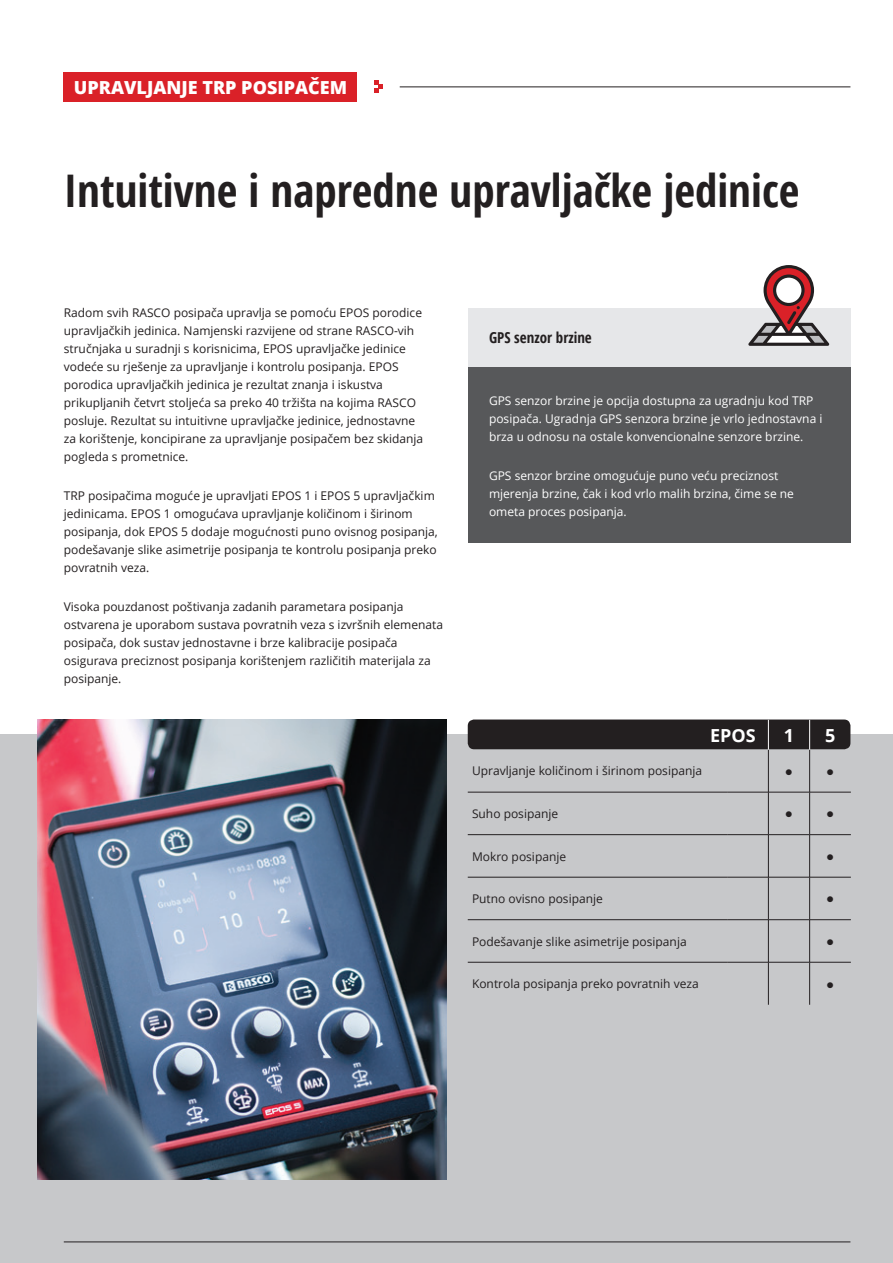
<style>
.page{position:relative;width:893px;height:1263px;background:#fff}
.page>*{position:absolute;margin:0;border:0;box-sizing:border-box;transform-origin:0 0}
.t1{font:700 condensed 45px "Open Sans";color:#231f20}
.t2{font:800 18px "Open Sans";color:#fff}
.t3{font:700 18px "Open Sans";color:#fff}
.t4{font:700 condensed 15px "Open Sans";color:#231f20}
.t5{font:13.5px "Arial";color:#231f20}
._8pt_tekst{font:12px/18px "Open Sans";color:#231f20}
._8pt_tekst-2{font:12px/18px "Open Sans";color:#fff}
</style>
<div class="page">
<div style="left:0;top:735px;width:893px;height:528px;background:#c7c8ca"></div>
<div style="left:468px;top:719px;width:382px;height:30px;background:#231f20;border-radius:6px"></div>
<hr style="left:468px;top:792px;width:259px;height:1px;background:#231f20">
<hr style="left:727px;top:792px;width:41px;height:1px;background:#231f20">
<hr style="left:768px;top:792px;width:42px;height:1px;background:#231f20">
<hr style="left:810px;top:792px;width:41px;height:1px;background:#231f20">
<hr style="left:468px;top:834px;width:259px;height:1px;background:#231f20">
<hr style="left:727px;top:834px;width:41px;height:1px;background:#231f20">
<hr style="left:768px;top:834px;width:42px;height:1px;background:#231f20">
<hr style="left:810px;top:834px;width:41px;height:1px;background:#231f20">
<hr style="left:468px;top:877px;width:259px;height:1px;background:#231f20">
<hr style="left:727px;top:877px;width:41px;height:1px;background:#231f20">
<hr style="left:768px;top:877px;width:42px;height:1px;background:#231f20">
<hr style="left:810px;top:877px;width:41px;height:1px;background:#231f20">
<hr style="left:468px;top:919px;width:259px;height:1px;background:#231f20">
<hr style="left:727px;top:919px;width:41px;height:1px;background:#231f20">
<hr style="left:768px;top:919px;width:42px;height:1px;background:#231f20">
<hr style="left:810px;top:919px;width:41px;height:1px;background:#231f20">
<hr style="left:468px;top:962px;width:259px;height:1px;background:#231f20">
<hr style="left:727px;top:962px;width:41px;height:1px;background:#231f20">
<hr style="left:768px;top:962px;width:42px;height:1px;background:#231f20">
<hr style="left:810px;top:962px;width:41px;height:1px;background:#231f20">
<hr style="left:768px;top:750px;width:1px;height:42px;background:#231f20">
<hr style="left:809px;top:750px;width:1px;height:42px;background:#231f20">
<hr style="left:768px;top:792px;width:1px;height:42px;background:#231f20">
<hr style="left:809px;top:792px;width:1px;height:42px;background:#231f20">
<hr style="left:768px;top:835px;width:1px;height:42px;background:#231f20">
<hr style="left:809px;top:835px;width:1px;height:42px;background:#231f20">
<hr style="left:768px;top:877px;width:1px;height:42px;background:#231f20">
<hr style="left:809px;top:877px;width:1px;height:42px;background:#231f20">
<hr style="left:768px;top:920px;width:1px;height:42px;background:#231f20">
<hr style="left:809px;top:920px;width:1px;height:42px;background:#231f20">
<hr style="left:768px;top:962px;width:1px;height:43px;background:#231f20">
<hr style="left:809px;top:962px;width:1px;height:43px;background:#231f20">
<hr style="left:768px;top:720px;width:1px;height:30px;background:#fff">
<hr style="left:809px;top:720px;width:1px;height:30px;background:#fff">
<hr style="left:400px;top:87px;width:450px;height:1px;background:#231f20">
<hr style="left:64px;top:1242px;width:786px;height:1px;background:#231f20">
<div style="left:64px;top:72px;width:293px;height:30px;background:#da2128"></div>
<svg style="left:374px;top:80px;width:9px;height:13px"></svg>
<div style="left:468px;top:366px;width:382px;height:177px;background:#57585a"></div>
<div style="left:468px;top:308px;width:382px;height:58px;background:#e6e7e9"></div>
<svg style="left:748px;top:265px;width:81px;height:81px"></svg>
<img style="left:37px;top:720px;width:409px;height:459px">
<p class="t2" style="left:74px;top:74px;width:275px">UPRAVLJANJE TRP POSIPAČEM</p>
<p class="t1" style="left:64px;top:159px;width:737px">Intuitivne i napredne upravljačke jedinice</p>
<p class="_8pt_tekst" style="left:64px;top:303px;width:361px">Radom svih RASCO posipača upravlja se pomoću EPOS porodice upravljačkih jedinica. Namjenski razvijene od strane RASCO-vih stručnjaka u suradnji s korisnicima, EPOS upravljačke jedinice vodeće su rješenje za upravljanje i kontrolu posipanja. EPOS porodica upravljačkih jedinica je rezultat znanja i iskustva prikupljanih četvrt stoljeća sa preko 40 tržišta na kojima RASCO posluje. Rezultat su intuitivne upravljačke jedinice, jednostavne za korištenje, koncipirane za upravljanje posipačem bez skidanja pogleda s prometnice.</p>
<p class="_8pt_tekst" style="left:64px;top:486px;width:376px">TRP posipačima moguće je upravljati EPOS 1 i EPOS 5 upravljačkim jedinicama. EPOS 1 omogućava upravljanje količinom i širinom posipanja, dok EPOS 5 dodaje mogućnosti puno ovisnog posipanja, podešavanje slike asimetrije posipanja te kontrolu posipanja preko povratnih veza.</p>
<p class="_8pt_tekst" style="left:64px;top:598px;width:381px">Visoka pouzdanost poštivanja zadanih parametara posipanja ostvarena je uporabom sustava povratnih veza s izvršnih elemenata posipača, dok sustav jednostavne i brze kalibracije posipača osigurava preciznost posipanja korištenjem različitih materijala za posipanje.</p>
<p class="t4" style="left:489px;top:327px;width:104px">GPS senzor brzine</p>
<p class="_8pt_tekst-2" style="left:489px;top:391px;width:335px">GPS senzor brzine je opcija dostupna za ugradnju kod TRP posipača. Ugradnja GPS senzora brzine je vrlo jednostavna i brza u odnosu na ostale konvencionalne senzore brzine.</p>
<p class="_8pt_tekst-2" style="left:489px;top:467px;width:306px">GPS senzor brzine omogućuje puno veću preciznost mjerenja brzine, čak i kod vrlo malih brzina, čime se ne ometa proces posipanja.</p>
<p class="t3" style="left:710px;top:722px;width:47px">EPOS</p>
<p class="t3" style="left:784px;top:722px;width:12px">1</p>
<p class="t3" style="left:825px;top:722px;width:12px">5</p>
<p class="_8pt_tekst" style="left:472px;top:762px;width:232px">Upravljanje količinom i širinom posipanja</p>
<p class="t5" style="left:785px;top:762px;width:10px">●</p>
<p class="t5" style="left:826px;top:762px;width:10px">●</p>
<p class="_8pt_tekst" style="left:472px;top:804px;width:88px">Suho posipanje</p>
<p class="t5" style="left:785px;top:804px;width:10px">●</p>
<p class="t5" style="left:826px;top:804px;width:10px">●</p>
<p class="_8pt_tekst" style="left:472px;top:847px;width:96px">Mokro posipanje</p>
<p class="t5" style="left:826px;top:847px;width:10px">●</p>
<p class="_8pt_tekst" style="left:472px;top:889px;width:132px">Putno ovisno posipanje</p>
<p class="t5" style="left:826px;top:889px;width:10px">●</p>
<p class="_8pt_tekst" style="left:472px;top:932px;width:216px">Podešavanje slike asimetrije posipanja</p>
<p class="t5" style="left:826px;top:932px;width:10px">●</p>
<p class="_8pt_tekst" style="left:472px;top:974px;width:228px">Kontrola posipanja preko povratnih veza</p>
<p class="t5" style="left:826px;top:974px;width:10px">●</p>
</div>
